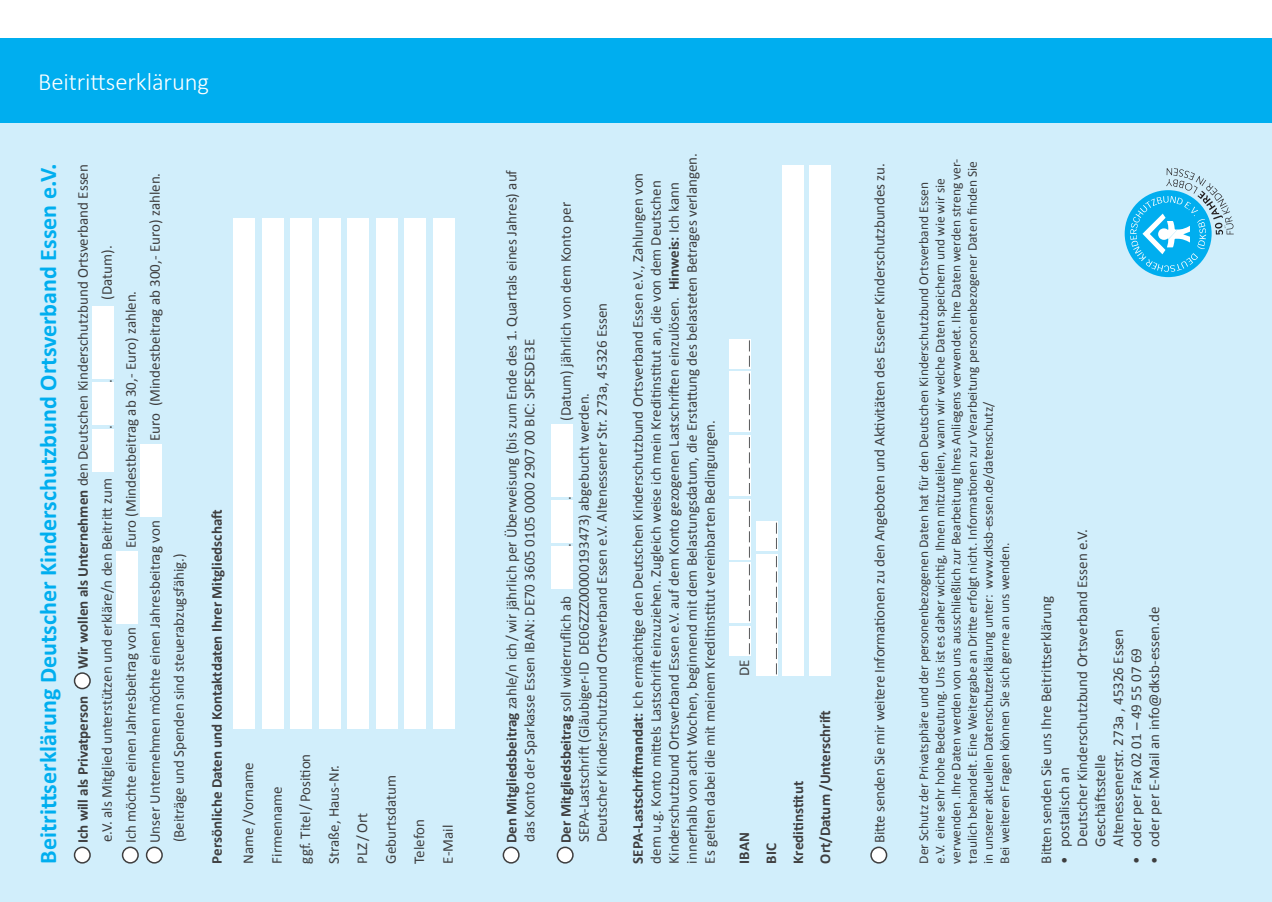
<style>
.page{position:relative;width:1272px;height:902px;background:#fff}
.page>*{position:absolute;margin:0;border:0;box-sizing:border-box;transform-origin:0 0}
.t1{font:300 24.75px "Calibri";letter-spacing:-.005em;color:#fff}
.t2{font:700 24px "Calibri";color:#00aeef}
.Fließ_mit_Einzug_5{font:15px/18px "Calibri";color:#3e3e3f}
.Fließ_mit_Einzug_5-2{font:700 15px "Calibri";color:#3e3e3f}
.t3{font:13.5px/16.2px "Calibri";color:#3e3e3f}
.s1{font-weight:700}
.s2{font-weight:400}
</style>
<div class="page">
<div style="left:0;top:38px;width:1271px;height:85px;background:#00aeef"></div>
<div style="left:0;top:123px;width:1271px;height:778px;background:#d1eefb"></div>
<div style="left:75px;top:847px;width:15px;height:15px;background:#fff;border-radius:50%"></div>
<div style="left:74px;top:846px;width:17px;height:17px;border:2px solid #3e3e3f;border-radius:50%"></div>
<div style="left:75px;top:673px;width:15px;height:15px;background:#fff;border-radius:50%"></div>
<div style="left:74px;top:672px;width:17px;height:17px;border:2px solid #3e3e3f;border-radius:50%"></div>
<div style="left:92px;top:429px;width:21px;height:42px;background:#fff"></div>
<div style="left:92px;top:382px;width:21px;height:43px;background:#fff"></div>
<div style="left:92px;top:306px;width:21px;height:73px;background:#fff"></div>
<div style="left:123px;top:847px;width:15px;height:15px;background:#fff;border-radius:50%"></div>
<div style="left:122px;top:846px;width:17px;height:17px;border:2px solid #3e3e3f;border-radius:50%"></div>
<div style="left:116px;top:551px;width:21px;height:73px;background:#fff"></div>
<div style="left:147px;top:847px;width:15px;height:15px;background:#fff;border-radius:50%"></div>
<div style="left:146px;top:846px;width:17px;height:17px;border:2px solid #3e3e3f;border-radius:50%"></div>
<div style="left:140px;top:444px;width:21px;height:73px;background:#fff"></div>
<div style="left:233px;top:218px;width:22px;height:510px;background:#fff"></div>
<div style="left:262px;top:218px;width:21px;height:510px;background:#fff"></div>
<div style="left:290px;top:218px;width:22px;height:510px;background:#fff"></div>
<div style="left:319px;top:218px;width:21px;height:510px;background:#fff"></div>
<div style="left:347px;top:218px;width:22px;height:510px;background:#fff"></div>
<div style="left:376px;top:218px;width:21px;height:510px;background:#fff"></div>
<div style="left:404px;top:218px;width:22px;height:510px;background:#fff"></div>
<div style="left:433px;top:218px;width:21px;height:510px;background:#fff"></div>
<div style="left:503px;top:847px;width:16px;height:15px;background:#fff;border-radius:50%"></div>
<div style="left:502px;top:846px;width:17px;height:17px;border:2px solid #3e3e3f;border-radius:50%"></div>
<div style="left:557px;top:847px;width:16px;height:15px;background:#fff;border-radius:50%"></div>
<div style="left:556px;top:846px;width:17px;height:17px;border:2px solid #3e3e3f;border-radius:50%"></div>
<div style="left:551px;top:546px;width:21px;height:43px;background:#fff"></div>
<div style="left:551px;top:500px;width:21px;height:42px;background:#fff"></div>
<div style="left:551px;top:424px;width:21px;height:72px;background:#fff"></div>
<div style="left:729px;top:626px;width:21px;height:30px;background:#fff"></div>
<svg style="left:749px;top:628px;width:1px;height:26px"></svg>
<div style="left:729px;top:562px;width:21px;height:60px;background:#fff"></div>
<svg style="left:749px;top:564px;width:1px;height:57px"></svg>
<div style="left:729px;top:499px;width:21px;height:60px;background:#fff"></div>
<svg style="left:749px;top:500px;width:1px;height:57px"></svg>
<div style="left:729px;top:435px;width:21px;height:60px;background:#fff"></div>
<svg style="left:749px;top:437px;width:1px;height:57px"></svg>
<div style="left:729px;top:372px;width:21px;height:60px;background:#fff"></div>
<svg style="left:749px;top:373px;width:1px;height:57px"></svg>
<div style="left:729px;top:338px;width:21px;height:30px;background:#fff"></div>
<svg style="left:749px;top:340px;width:1px;height:27px"></svg>
<div style="left:756px;top:554px;width:21px;height:122px;background:#fff"></div>
<svg style="left:776px;top:556px;width:1px;height:118px"></svg>
<div style="left:756px;top:521px;width:21px;height:29px;background:#fff"></div>
<svg style="left:776px;top:522px;width:1px;height:27px"></svg>
<div style="left:782px;top:165px;width:21px;height:511px;background:#fff"></div>
<div style="left:809px;top:165px;width:21px;height:511px;background:#fff"></div>
<div style="left:871px;top:847px;width:15px;height:15px;background:#fff;border-radius:50%"></div>
<div style="left:870px;top:846px;width:17px;height:17px;border:2px solid #3e3e3f;border-radius:50%"></div>
<svg style="left:1124px;top:190px;width:87px;height:87px"></svg>
<svg style="left:1130px;top:168px;width:103px;height:104px"></svg>
<p class="t1" style="left:38px;top:67px;width:172px">Beitrittserklärung</p>
<p class="t2" style="left:33px;top:863px;width:701px;rotate:-90deg">Beitrittserklärung Deutscher Kinderschutzbund Ortsverband Essen e.V.</p>
<p class="Fließ_mit_Einzug_5" style="left:71px;top:842px;width:679px;line-height:24px;text-indent:173px;rotate:-90deg"><span class="s1">Wir wollen als Unternehmen</span> den Deutschen Kinderschutzbund Ortsverband Essen e.V. als Mitglied unterstützen und erkläre/n den Beitritt zum</p>
<p class="Fließ_mit_Einzug_5" style="left:98px;top:300px;width:56px;rotate:-90deg">(Datum).</p>
<p class="Fließ_mit_Einzug_5" style="left:98px;top:382px;width:5px;rotate:-90deg">.</p>
<p class="Fließ_mit_Einzug_5" style="left:98px;top:429px;width:5px;rotate:-90deg">.</p>
<p class="Fließ_mit_Einzug_5-2" style="left:73px;top:843px;width:148px;rotate:-90deg">Ich will als Privatperson</p>
<p class="Fließ_mit_Einzug_5" style="left:122px;top:548px;width:259px;rotate:-90deg">Euro (Mindestbeitrag ab 30,- Euro) zahlen.</p>
<p class="Fließ_mit_Einzug_5" style="left:122px;top:843px;width:217px;rotate:-90deg">Ich möchte einen Jahresbeitrag von</p>
<p class="Fließ_mit_Einzug_5" style="left:146px;top:441px;width:270px;rotate:-90deg">Euro (Mindestbeitrag ab 300,- Euro) zahlen.</p>
<p class="Fließ_mit_Einzug_5" style="left:146px;top:843px;width:324px;rotate:-90deg">Unser Unternehmen möchte einen Jahresbeitrag von</p>
<p class="Fließ_mit_Einzug_5" style="left:170px;top:842px;width:290px;rotate:-90deg">(Beiträge und Spenden sind steuerabzugsfähig.)</p>
<p class="Fließ_mit_Einzug_5-2" style="left:207px;top:863px;width:356px;rotate:-90deg">Persönliche Daten und Kontaktdaten Ihrer Mitgliedschaft</p>
<p class="Fließ_mit_Einzug_5" style="left:239px;top:863px;width:103px;rotate:-90deg">Name / Vorname</p>
<p class="Fließ_mit_Einzug_5" style="left:268px;top:863px;width:79px;rotate:-90deg">Firmenname</p>
<p class="Fließ_mit_Einzug_5" style="left:296px;top:863px;width:111px;rotate:-90deg">ggf. Titel / Position</p>
<p class="Fließ_mit_Einzug_5" style="left:325px;top:863px;width:100px;rotate:-90deg">Straße, Haus-Nr.</p>
<p class="Fließ_mit_Einzug_5" style="left:353px;top:863px;width:52px;rotate:-90deg">PLZ / Ort</p>
<p class="Fließ_mit_Einzug_5" style="left:382px;top:863px;width:90px;rotate:-90deg">Geburtsdatum</p>
<p class="Fließ_mit_Einzug_5" style="left:410px;top:863px;width:46px;rotate:-90deg">Telefon</p>
<p class="Fließ_mit_Einzug_5" style="left:439px;top:863px;width:40px;rotate:-90deg">E-Mail</p>
<p class="Fließ_mit_Einzug_5" style="left:502px;top:843px;width:674px;rotate:-90deg"><span class="s1">Den Mitgliedsbeitrag</span> zahle/n ich / wir jährlich per Überweisung (bis zum Ende des 1. Quartals eines Jahres) auf das Konto der Sparkasse Essen IBAN: DE70 3605 0105 0000 2907 00 BIC: SPESDE3E</p>
<p class="Fließ_mit_Einzug_5" style="left:556px;top:842px;width:641px;text-indent:421px;rotate:-90deg">(Datum) jährlich von dem Konto per<br>SEPA-Lastschrift (Gläubiger-ID DE06ZZZ00000193473) abgebucht werden.<br>Deutscher Kinderschutzbund Ortsverband Essen e.V. Altenessener Str. 273a, 45326 Essen</p>
<p class="Fließ_mit_Einzug_5" style="left:556px;top:500px;width:5px;rotate:-90deg">.</p>
<p class="Fließ_mit_Einzug_5" style="left:556px;top:546px;width:5px;rotate:-90deg">.</p>
<p class="Fließ_mit_Einzug_5-2" style="left:556px;top:843px;width:249px;rotate:-90deg">Der Mitgliedsbeitrag <span class="s2">soll widerruflich ab</span></p>
<p class="Fließ_mit_Einzug_5" style="left:628px;top:863px;width:712px;rotate:-90deg"><span class="s1">SEPA-Lastschriftmandat:</span> Ich ermächtige den Deutschen Kinderschutzbund Ortsverband Essen e.V., Zahlungen von dem u.g. Konto mittels Lastschrift einzuziehen. Zugleich weise ich mein Kreditinstitut an, die von dem Deutschen Kinderschutzbund Ortsverband Essen e.V. auf dem Konto gezogenen Lastschriften einzulösen. <span class="s1">Hinweis:</span> Ich kann innerhalb von acht Wochen, beginnend mit dem Belastungsdatum, die Erstattung des belasteten Betrages verlangen.<br>Es gelten dabei die mit meinem Kreditinstitut vereinbarten Bedingungen.</p>
<p class="Fließ_mit_Einzug_5" style="left:735px;top:676px;width:18px;rotate:-90deg">DE</p>
<p class="Fließ_mit_Einzug_5-2" style="left:734px;top:863px;width:33px;rotate:-90deg">IBAN</p>
<p class="Fließ_mit_Einzug_5-2" style="left:761px;top:863px;width:22px;rotate:-90deg">BIC</p>
<p class="Fließ_mit_Einzug_5-2" style="left:788px;top:863px;width:84px;rotate:-90deg">Kreditinstitut</p>
<p class="Fließ_mit_Einzug_5-2" style="left:815px;top:863px;width:155px;rotate:-90deg">Ort/Datum /Unterschrift</p>
<p class="Fließ_mit_Einzug_5" style="left:870px;top:843px;width:681px;rotate:-90deg">Bitte senden Sie mir weitere Informationen zu den Angeboten und Aktivitäten des Essener Kinderschutzbundes zu.</p>
<p class="t3" style="left:915px;top:863px;width:706px;rotate:-90deg">Der Schutz der Privatsphäre und der personenbezogenen Daten hat für den Deutschen Kinderschutzbund Ortsverband Essen<br>e.V. eine sehr hohe Bedeutung. Uns ist es daher wichtig, Ihnen mitzuteilen, wann wir welche Daten speichern und wie wir sie verwenden .Ihre Daten werden von uns ausschließlich zur Bearbeitung Ihres Anliegens verwendet. Ihre Daten werden streng ver&shy;traulich behandelt. Eine Weitergabe an Dritte erfolgt nicht. Informationen zur Verarbeitung personenbezogener Daten finden Sie in unserer aktuellen Datenschutzerklärung unter: www.dksb-essen.de/datenschutz/</p>
<p class="t3" style="left:996px;top:863px;width:322px;rotate:-90deg">Bei weiteren Fragen können Sie sich gerne an uns wenden.</p>
<p class="Fließ_mit_Einzug_5" style="left:1055px;top:846px;width:319px;text-indent:-17px;rotate:-90deg">• postalisch an<br>Deutscher Kinderschutzbund Ortsverband Essen e.V.<br>Geschäftsstelle<br>Altenessenerstr. 273a , 45326 Essen</p>
<p class="Fließ_mit_Einzug_5" style="left:1037px;top:863px;width:269px;rotate:-90deg">Bitten senden Sie uns Ihre Beitrittserklärung</p>
<p class="Fließ_mit_Einzug_5" style="left:1145px;top:863px;width:258px;rotate:-90deg">• oder per E-Mail an info@dksb-essen.de</p>
<p class="Fließ_mit_Einzug_5" style="left:1127px;top:863px;width:217px;rotate:-90deg">• oder per Fax 02 01 – 49 55 07 69</p>
</div>
